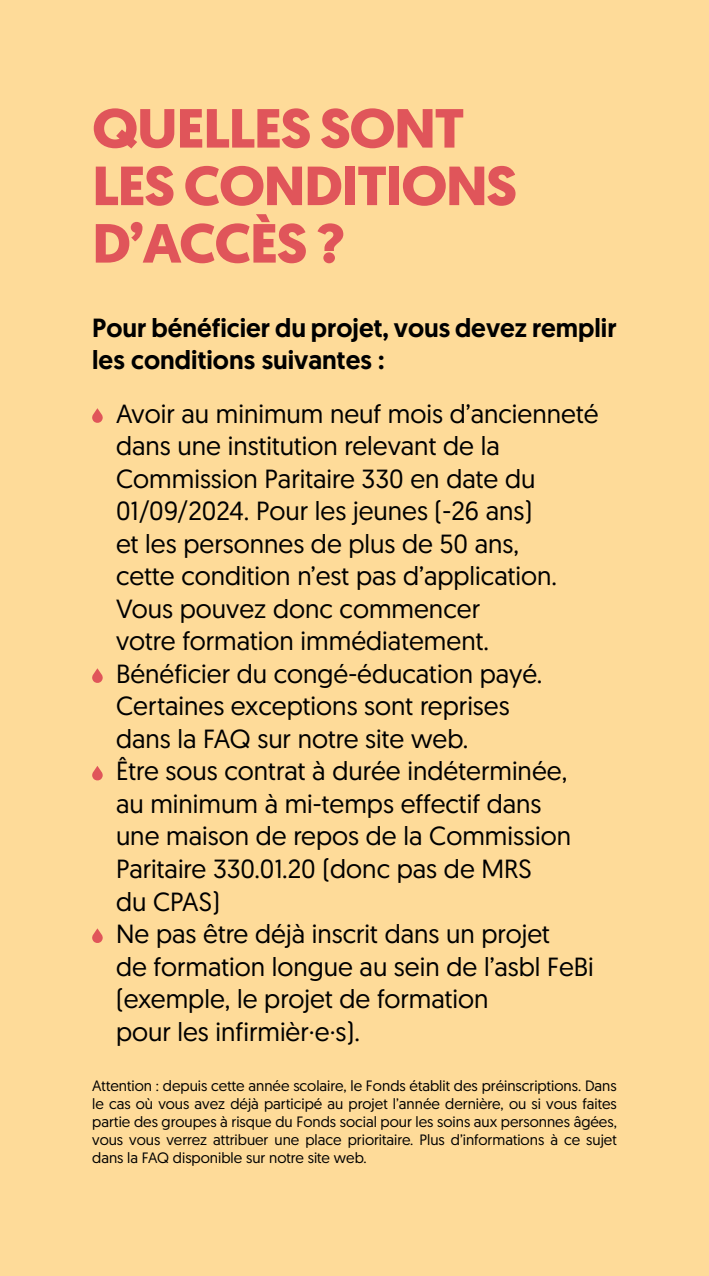
<style>
.page{position:relative;width:709px;height:1276px;background:#fedb99}
.page>*{position:absolute;margin:0;border:0;box-sizing:border-box;transform-origin:0 0}
.t1{font:700 55px/57.5px "Geomanist";letter-spacing:-.025em;color:#e0555a;scale:1.06 1}
.t2{font:26.25px/32.5px "Geomanist";color:#000}
.t3{font:500 26.25px/32.5px "Geomanist";color:#000}
.t4{font:15px/18px "Geomanist";color:#000;text-align:justify}
</style>
<div class="page">
<svg style="left:92px;top:408px;width:11px;height:15px"></svg>
<svg style="left:92px;top:668px;width:11px;height:15px"></svg>
<svg style="left:92px;top:766px;width:11px;height:15px"></svg>
<svg style="left:92px;top:928px;width:11px;height:15px"></svg>
<h1 class="t1" style="left:92px;top:100px;width:402px">QUELLES SONT<br>LES CONDITIONS<br>D’ACCÈS ?</h1>
<p class="t3" style="left:92px;top:311px;width:526px">Pour bénéficier du projet, vous devez remplir les conditions suivantes :</p>
<p class="t2" style="left:116px;top:396px;width:484px">Avoir au minimum neuf mois d’ancienneté dans une institution relevant de la Commission Paritaire 330 en date du 01/09/2024. Pour les jeunes (-26 ans)<br>et les personnes de plus de 50 ans,<br>cette condition n’est pas d’application.<br>Vous pouvez donc commencer<br>votre formation immédiatement.<br>Bénéficier du congé-éducation payé.<br>Certaines exceptions sont reprises<br>dans la FAQ sur notre site web.<br>Être sous contrat à durée indéterminée, au minimum à mi-temps effectif dans<br>une maison de repos de la Commission Paritaire 330.01.20 (donc pas de MRS<br>du CPAS)<br>Ne pas être déjà inscrit dans un projet<br>de formation longue au sein de l’asbl FeBi (exemple, le projet de formation<br>pour les infirmièr·e·s).</p>
<p class="t4" style="left:92px;top:1076px;width:526px">Attention : depuis cette année scolaire, le Fonds établit des préinscriptions. Dans le cas où vous avez déjà participé au projet l’année dernière, ou si vous faites partie des groupes à risque du Fonds social pour les soins aux personnes âgées, vous vous verrez attribuer une place prioritaire. Plus d’informations à ce sujet dans la FAQ disponible sur notre site web.</p>
</div>
